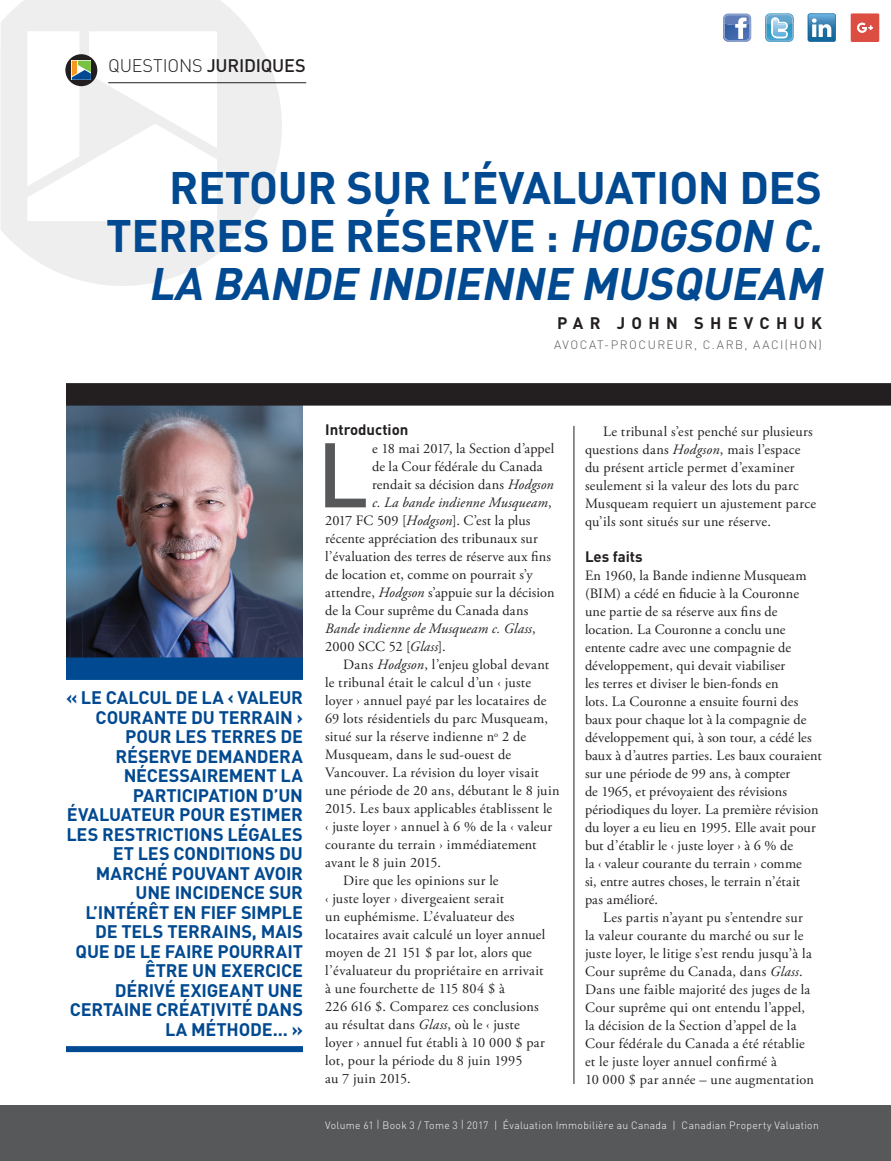
<style>
.page{position:relative;width:891px;height:1161px;background:#fff}
.page>*{position:absolute;margin:0;border:0;box-sizing:border-box;transform-origin:0 0}
.BT_1_w__Drop_Cap{font:500 90.15px "DIN";color:#57585a}
.Main_Headline{font:700 45px/48px "DIN";letter-spacing:-.01em;color:#014990;text-align:right}
.Call_Out{font:700 18px/19.5px "DIN";letter-spacing:-.01em;color:#014990;text-align:right}
.TOC_-_Departments{font:500 18px "DIN";letter-spacing:-.015em;color:#231f20}
.By-Line{font:700 16.5px "DIN";letter-spacing:.38em;color:#231f20}
.Sub-Head{font:700 15px "DIN";color:#231f20}
.BT{font:14.25px/18px "Adobe Garamond Pro";letter-spacing:.015em;color:#231f20}
.BT_1{font:14.25px/18px "Adobe Garamond Pro";letter-spacing:.005em;color:#231f20}
.BT_1_w__Drop_Cap-2{font:14.25px "Adobe Garamond Pro";letter-spacing:.01em;color:#231f20}
.BT_1_w__Drop_Cap-3{font:italic 14.25px "Adobe Garamond Pro";letter-spacing:.01em;color:#231f20}
.By-Line_2{font:300 12px "DIN";letter-spacing:.12em;color:#57585a}
.t1{font:300 10.5px "DIN";letter-spacing:.03em;color:#fff}
.s1{font-weight:300}
.s2{font-style:italic}
.s3{font-style:normal}
</style>
<div class="page">
<svg style="left:1px;top:0;width:281px;height:286px"></svg>
<svg style="left:65px;top:54px;width:32px;height:32px"></svg>
<svg style="left:72px;top:61px;width:19px;height:19px"></svg>
<hr style="left:108px;top:82px;width:198px;height:1px;background:#231f20">
<hr style="left:574px;top:426px;width:1px;height:658px;background:#231f20">
<img style="left:66px;top:406px;width:237px;height:251px">
<div style="left:66px;top:657px;width:237px;height:23px;background:#014990"></div>
<div style="left:66px;top:1046px;width:237px;height:6px;background:#014990"></div>
<div style="left:0;top:1106px;width:891px;height:55px;background:#57585a"></div>
<svg style="left:723px;top:13px;width:157px;height:29px"></svg>
<div style="left:66px;top:383px;width:825px;height:23px;background:#231f20"></div>
<p class="TOC_-_Departments" style="left:108px;top:54px;width:199px"><span class="s1">QUESTIONS</span> JURIDIQUES</p>
<p class="Main_Headline" style="left:106px;top:162px;width:727px">RETOUR SUR L’ÉVALUATION DES<br>TERRES DE RÉSERVE : <span class="s2">HODGSON C.<br>LA BANDE INDIENNE MUSQUEAM</span></p>
<p class="By-Line" style="left:557px;top:312px;width:266px">PAR JOHN SHEVCHUK</p>
<p class="By-Line_2" style="left:554px;top:337px;width:269px">AVOCAT-PROCUREUR, C.ARB, AACI(HON)</p>
<p class="Call_Out" style="left:66px;top:687px;width:239px">« LE CALCUL DE LA ‹ VALEUR<br>COURANTE DU TERRAIN ›<br>POUR LES TERRES DE<br>RÉSERVE DEMANDERA<br>NÉCESSAIREMENT LA<br>PARTICIPATION D’UN<br>ÉVALUATEUR POUR ESTIMER<br>LES RESTRICTIONS LÉGALES<br>ET LES CONDITIONS DU<br>MARCHÉ POUVANT AVOIR<br>UNE INCIDENCE SUR<br>L’INTÉRÊT EN FIEF SIMPLE<br>DE TELS TERRAINS, MAIS<br>QUE DE LE FAIRE POURRAIT<br>ÊTRE UN EXERCICE<br>DÉRIVÉ EXIGEANT UNE<br>CERTAINE CRÉATIVITÉ DANS<br>LA MÉTHODE... »</p>
<p class="Sub-Head" style="left:325px;top:420px;width:85px">Introduction</p>
<p class="BT_1_w__Drop_Cap" style="left:317px;top:417px;width:53px">L</p>
<p class="BT_1_w__Drop_Cap-2" style="left:372px;top:440px;width:184px">e 18 mai 2017, la Section d’appel</p>
<p class="BT_1_w__Drop_Cap-2" style="left:372px;top:458px;width:172px">de la Cour fédérale du Canada</p>
<p class="BT_1_w__Drop_Cap-2" style="left:372px;top:476px;width:183px">rendait sa décision dans <span class="s2">Hodgson</span></p>
<p class="BT_1_w__Drop_Cap-3" style="left:372px;top:494px;width:181px">c. La bande indienne Musqueam<span class="s3">,</span></p>
<p class="BT_1_w__Drop_Cap-2" style="left:325px;top:512px;width:207px">2017 FC 509 [<span class="s2">Hodgson</span>]. C’est la plus</p>
<p class="BT_1_w__Drop_Cap-2" style="left:325px;top:530px;width:214px">récente appréciation des tribunaux sur</p>
<p class="BT_1_w__Drop_Cap-2" style="left:325px;top:548px;width:227px">l’évaluation des terres de réserve aux fins</p>
<p class="BT_1_w__Drop_Cap-2" style="left:325px;top:566px;width:209px">de location et, comme on pourrait s’y</p>
<p class="BT_1_w__Drop_Cap-2" style="left:325px;top:584px;width:231px">attendre, <span class="s2">Hodgson</span> s’appuie sur la décision</p>
<p class="BT_1_w__Drop_Cap-2" style="left:325px;top:602px;width:205px">de la Cour suprême du Canada dans</p>
<p class="BT_1_w__Drop_Cap-3" style="left:325px;top:620px;width:212px">Bande indienne de Musqueam c. Glass<span class="s3">,</span></p>
<p class="BT_1_w__Drop_Cap-2" style="left:325px;top:638px;width:122px">2000 SCC 52 [<span class="s2">Glass</span>].</p>
<p class="BT" style="left:325px;top:656px;width:236px;text-indent:18px">Dans <span class="s2">Hodgson</span>, l’enjeu global devant le tribunal était le calcul d’un ‹ juste loyer › annuel payé par les locataires de 69 lots résidentiels du parc Musqueam, situé sur la réserve indienne n<sup>o</sup> 2 de Musqueam, dans le sud-ouest de Vancouver. La révision du loyer visait une période de 20 ans, débutant le 8 juin 2015. Les baux applicables établissent le<br>‹ juste loyer › annuel à 6 % de la ‹ valeur courante du terrain › immédiatement avant le 8 juin 2015.</p>
<p class="BT" style="left:325px;top:872px;width:222px;text-indent:18px">Dire que les opinions sur le<br>‹ juste loyer › divergeaient serait<br>un euphémisme. L’évaluateur des locataires avait calculé un loyer annuel moyen de 21 151 $ par lot, alors que l’évaluateur du propriétaire en arrivait à une fourchette de 115 804 $ à<br>226 616 $. Comparez ces conclusions au résultat dans <span class="s2">Glass</span>, où le ‹ juste loyer › annuel fut établi à 10 000 $ par lot, pour la période du 8 juin 1995<br>au 7 juin 2015.</p>
<p class="BT" style="left:585px;top:423px;width:233px;text-indent:18px">Le tribunal s’est penché sur plusieurs questions dans <span class="s2">Hodgson</span>, mais l’espace du présent article permet d’examiner seulement si la valeur des lots du parc Musqueam requiert un ajustement parce qu’ils sont situés sur une réserve.</p>
<p class="Sub-Head" style="left:585px;top:547px;width:59px">Les faits</p>
<p class="BT_1" style="left:585px;top:567px;width:238px">En 1960, la Bande indienne Musqueam (BIM) a cédé en fiducie à la Couronne une partie de sa réserve aux fins de location. La Couronne a conclu une entente cadre avec une compagnie de développement, qui devait viabiliser<br>les terres et diviser le bien-fonds en<br>lots. La Couronne a ensuite fourni des baux pour chaque lot à la compagnie de développement qui, à son tour, a cédé les baux à d’autres parties. Les baux couraient sur une période de 99 ans, à compter<br>de 1965, et prévoyaient des révisions périodiques du loyer. La première révision du loyer a eu lieu en 1995. Elle avait pour but d’établir le ‹ juste loyer › à 6 % de<br>la ‹ valeur courante du terrain › comme<br>si, entre autres choses, le terrain n’était pas amélioré.</p>
<p class="BT" style="left:585px;top:909px;width:230px;text-indent:18px">Les partis n’ayant pu s’entendre sur la valeur courante du marché ou sur le juste loyer, le litige s’est rendu jusqu’à la Cour suprême du Canada, dans <span class="s2">Glass</span>.<br>Dans une faible majorité des juges de la Cour suprême qui ont entendu l’appel, la décision de la Section d’appel de la Cour fédérale du Canada a été rétablie et le juste loyer annuel confirmé à<br>10 000 $ par année – une augmentation</p>
<p class="t1" style="left:325px;top:1119px;width:495px">Volume 61 | Book 3 / Tome 3 | 2017 | Évaluation Immobilière au Canada | Canadian Property Valuation</p>
</div>
